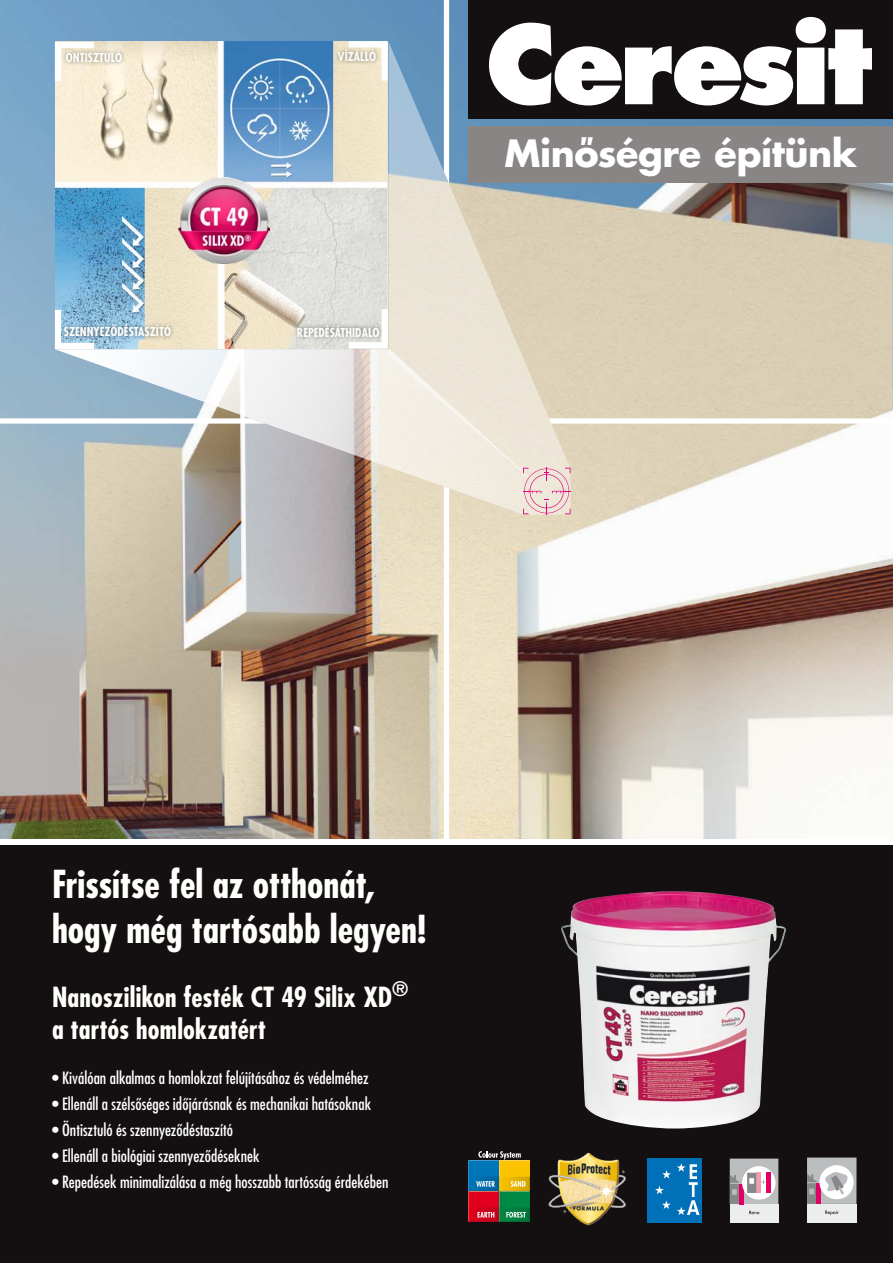
<style>
.page{position:relative;width:893px;height:1263px;background:#fff}
.page>*{position:absolute;margin:0;border:0;box-sizing:border-box;transform-origin:0 0}
.t1{font:700 37.5px/45px "Futura Cond H";letter-spacing:-.005em;color:#fffffb}
.t2{font:700 36.6px "Futura H";letter-spacing:-.01em;color:#fff}
.t3{font:700 27px/32.4px "Futura Cond H";letter-spacing:.005em;color:#fffffb}
.t4{font:16.5px "Futura Cond H";color:#fff}
.t5{font:700 12px "Futura Cond H";color:#fffffb}
</style>
<div class="page">
<img style="left:0;top:0;width:893px;height:839px">
<div style="left:0;top:842px;width:893px;height:421px;background:#140f11"></div>
<img style="left:548px;top:1152px;width:78px;height:74px">
<div style="left:648px;top:1158px;width:54px;height:64px;background:#0070b8"></div>
<svg style="left:662px;top:1170px;width:9px;height:8px"></svg>
<svg style="left:655px;top:1186px;width:9px;height:8px"></svg>
<svg style="left:662px;top:1200px;width:9px;height:9px"></svg>
<svg style="left:677px;top:1163px;width:23px;height:52px"></svg>
<svg style="left:55px;top:349px;width:515px;height:166px"></svg>
<svg style="left:389px;top:42px;width:181px;height:472px;background:#d4d5cc"></svg>
<svg style="left:523px;top:468px;width:47px;height:46px;background:#eccece"></svg>
<img style="left:55px;top:42px;width:332px;height:307px">
<svg style="left:55px;top:310px;width:39px;height:39px"></svg>
<svg style="left:55px;top:42px;width:39px;height:39px"></svg>
<div style="left:60px;top:320px;width:115px;height:20px;background:#1a171c;opacity:.5"></div>
<div style="left:334px;top:45px;width:46px;height:21px;background:#1a171c;opacity:.5"></div>
<div style="left:62px;top:47px;width:65px;height:20px;background:#1a171c;opacity:.5"></div>
<div style="left:293px;top:321px;width:90px;height:20px;background:#1a171c;opacity:.5"></div>
<svg style="left:349px;top:41px;width:39px;height:40px"></svg>
<svg style="left:349px;top:309px;width:39px;height:39px"></svg>
<img style="left:178px;top:177px;width:91px;height:87px">
<div style="left:730px;top:1158px;width:48px;height:46px;background:#bbbdbe"></div>
<div style="left:730px;top:1204px;width:48px;height:18px;background:#eceded"></div>
<svg style="left:749px;top:1211px;width:10px;height:3px"></svg>
<svg style="left:730px;top:1175px;width:10px;height:29px"></svg>
<hr style="left:739px;top:1184px;width:4px;height:20px;background:#e30066">
<div style="left:742px;top:1166px;width:33px;height:33px;background:#fff;border-radius:50%"></div>
<div style="left:766px;top:1172px;width:5px;height:20px;background:#e30066"></div>
<svg style="left:747px;top:1173px;width:19px;height:20px"></svg>
<div style="left:807px;top:1157px;width:49px;height:47px;background:#bbbdbe"></div>
<div style="left:807px;top:1204px;width:49px;height:18px;background:#eceded"></div>
<svg style="left:825px;top:1210px;width:14px;height:5px"></svg>
<svg style="left:819px;top:1165px;width:34px;height:34px"></svg>
<svg style="left:807px;top:1168px;width:46px;height:36px"></svg>
<svg style="left:468px;top:1151px;width:62px;height:71px;background:#777150"></svg>
<div style="left:468px;top:0;width:425px;height:119px;background:#140f11"></div>
<svg style="left:489px;top:17px;width:383px;height:88px"></svg>
<div style="left:468px;top:126px;width:425px;height:57px;background:#888584"></div>
<img style="left:561px;top:891px;width:225px;height:237px">
<svg style="left:549px;top:418px;width:344px;height:6px"></svg>
<svg style="left:0;top:418px;width:265px;height:6px"></svg>
<div style="left:0;top:839px;width:893px;height:6px;background:#fff"></div>
<svg style="left:444px;top:487px;width:5px;height:352px"></svg>
<svg style="left:444px;top:0;width:5px;height:184px"></svg>
<p class="t5" style="left:66px;top:50px;width:58px">ÖNTISZTULÓ</p>
<p class="t5" style="left:338px;top:49px;width:40px">VÍZÁLLÓ</p>
<p class="t5" style="left:64px;top:324px;width:109px">SZENNYEZŐDÉSTASZÍTÓ</p>
<p class="t5" style="left:297px;top:325px;width:84px">REPEDÉSÁTHIDALÓ</p>
<h2 class="t2" style="left:504px;top:129px;width:354px">Minőségre építünk</h2>
<h1 class="t1" style="left:52px;top:862px;width:376px">Frissítse fel az otthonát, hogy még tartósabb legyen!</h1>
<h3 class="t3" style="left:52px;top:981px;width:358px">Nanoszilikon festék CT 49 Silix XD<sup>® </sup>a tartós homlokzatért</h3>
<p class="t4" style="left:52px;top:1068px;width:318px">• Kiválóan alkalmas a homlokzat felújításához és védelméhez</p>
<p class="t4" style="left:52px;top:1094px;width:321px">• Ellenáll a szélsőséges időjárásnak és mechanikai hatásoknak</p>
<p class="t4" style="left:52px;top:1120px;width:182px">• Öntisztuló és szennyeződéstaszító</p>
<p class="t4" style="left:52px;top:1146px;width:209px">• Ellenáll a biológiai szennyeződéseknek</p>
<p class="t4" style="left:52px;top:1172px;width:338px">• Repedések minimalizálása a még hosszabb tartósság érdekében</p>
</div>
